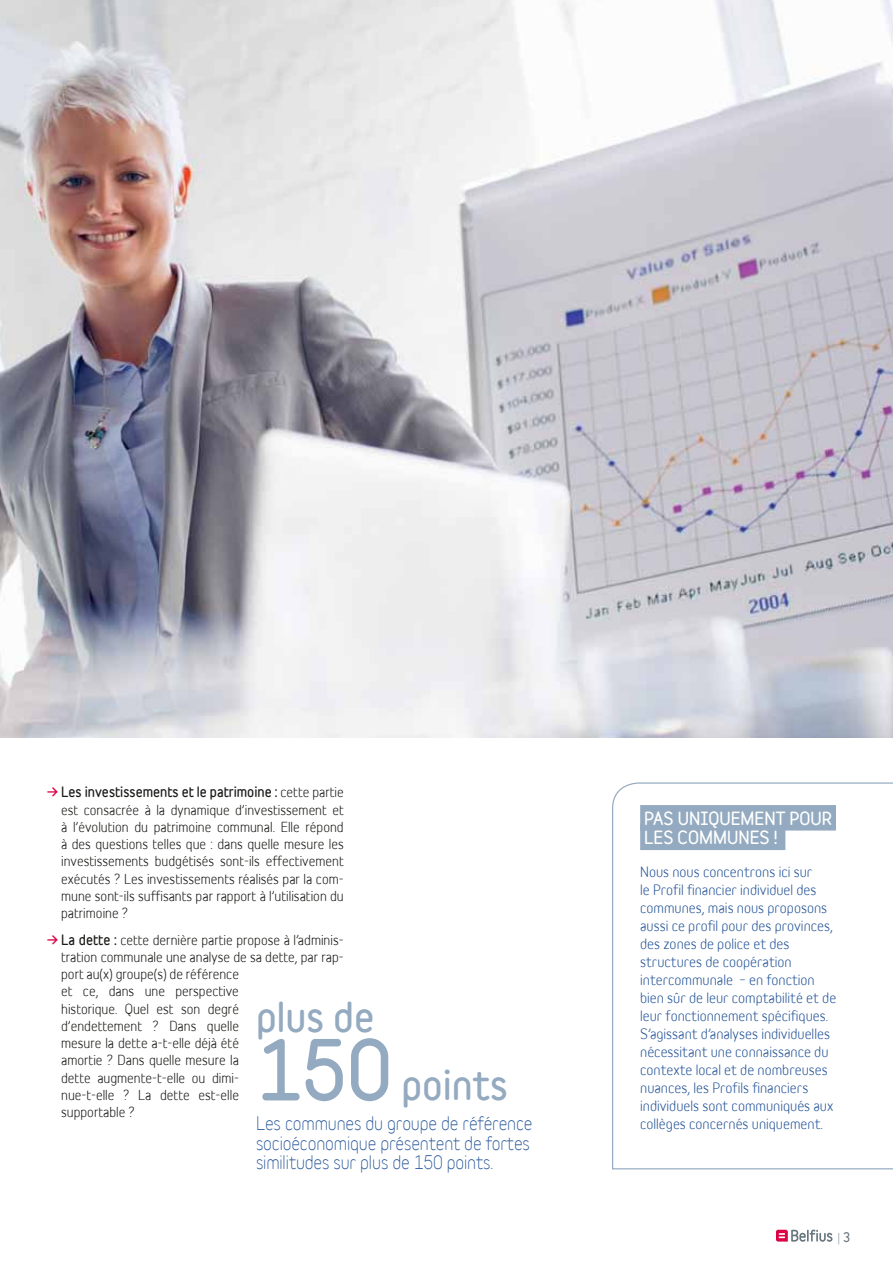
<style>
.page{position:relative;width:893px;height:1263px;background:#fff}
.page>*{position:absolute;margin:0;border:0;box-sizing:border-box;transform-origin:0 0}
.t1{font:700 37.5px/68.8px "Belfius Normal";color:#94aac0}
.t2{font:300 18px/19.5px "Belfius Normal";letter-spacing:-.01em;color:#275699}
.t3{font:700 16.5px/19.5px "Belfius Normal";color:#fff}
.t4{font:13.5px/18px "Belfius Normal";color:#275699}
.t5{font:13.05px/17.2px "Belfius Alternative";color:#1a1a18;text-align:justify}
.t6{font:300 12px "Belfius Alternative";color:#67757d}
.s1{font-weight:700;font-size:13.5px;color:#dc0045}
.s2{font-weight:700}
.s3{font-size:75px}
</style>
<div class="page">
<svg style="left:776px;top:1229px;width:56px;height:13px"></svg>
<img style="left:0;top:0;width:893px;height:738px">
<svg style="left:612px;top:782px;width:281px;height:388px"></svg>
<div style="left:640px;top:805px;width:196px;height:25px;background:#94aac0"></div>
<div style="left:640px;top:824px;width:145px;height:26px;background:#94aac0"></div>
<p class="t5" style="left:61px;top:782px;width:284px;text-indent:-14px"><span class="s1">→</span> <span class="s2">Les investissements et le patrimoine :</span> cette partie est consacrée à la dynamique d’investissement et à l’évolution du patrimoine communal. Elle répond à des questions telles que : dans quelle mesure les investissements budgétisés sont-ils effectivement exécutés ? Les investissements réalisés par la com&shy;mune sont-ils suffisants par rapport à l’utilisation du patrimoine ?</p>
<p class="t5" style="left:61px;top:929px;width:284px;text-align:left;text-indent:-14px"><span class="s1">→</span> <span class="s2">La dette :</span> cette dernière partie propose à l’adminis&shy;tration communale une analyse de sa dette, par rap&shy;port au(x) groupe(s) de référence<br>et ce, dans une perspective<br>historique. Quel est son degré<br>d’endettement ? Dans quelle<br>mesure la dette a-t-elle déjà été<br>amortie ? Dans quelle mesure la<br>dette augmente-t-elle ou dimi-<br>nue-t-elle ? La dette est-elle<br>supportable ?</p>
<h1 class="t1" style="left:256px;top:981px;width:253px">PLUS DE<br><span class="s3">150</span> POINTS</h1>
<h2 class="t2" style="left:256px;top:1112px;width:278px">Les communes du groupe de référence socioéconomique présentent de fortes similitudes sur plus de 150 points.</h2>
<p class="t3" style="left:644px;top:808px;width:189px;text-indent:120px">NT POUR<br>LES COMMUNES !</p>
<p class="t4" style="left:640px;top:861px;width:198px">Nous nous concentrons ici sur<br>le Profil financier individuel des communes, mais nous proposons aussi ce profil pour des provinces, des zones de police et des structures de coopération intercommunale – en fonction bien sûr de leur comptabilité et de leur fonctionnement spécifiques.<br>S’agissant d’analyses individuelles nécessitant une connaissance du contexte local et de nombreuses nuances, les Profils financiers individuels sont communiqués aux collèges concernés uniquement.</p>
<p class="t3" style="left:644px;top:808px;width:99px">PAS UNIQUEME</p>
<p class="t6" style="left:837px;top:1228px;width:15px">| <span class="s2">3</span></p>
</div>
